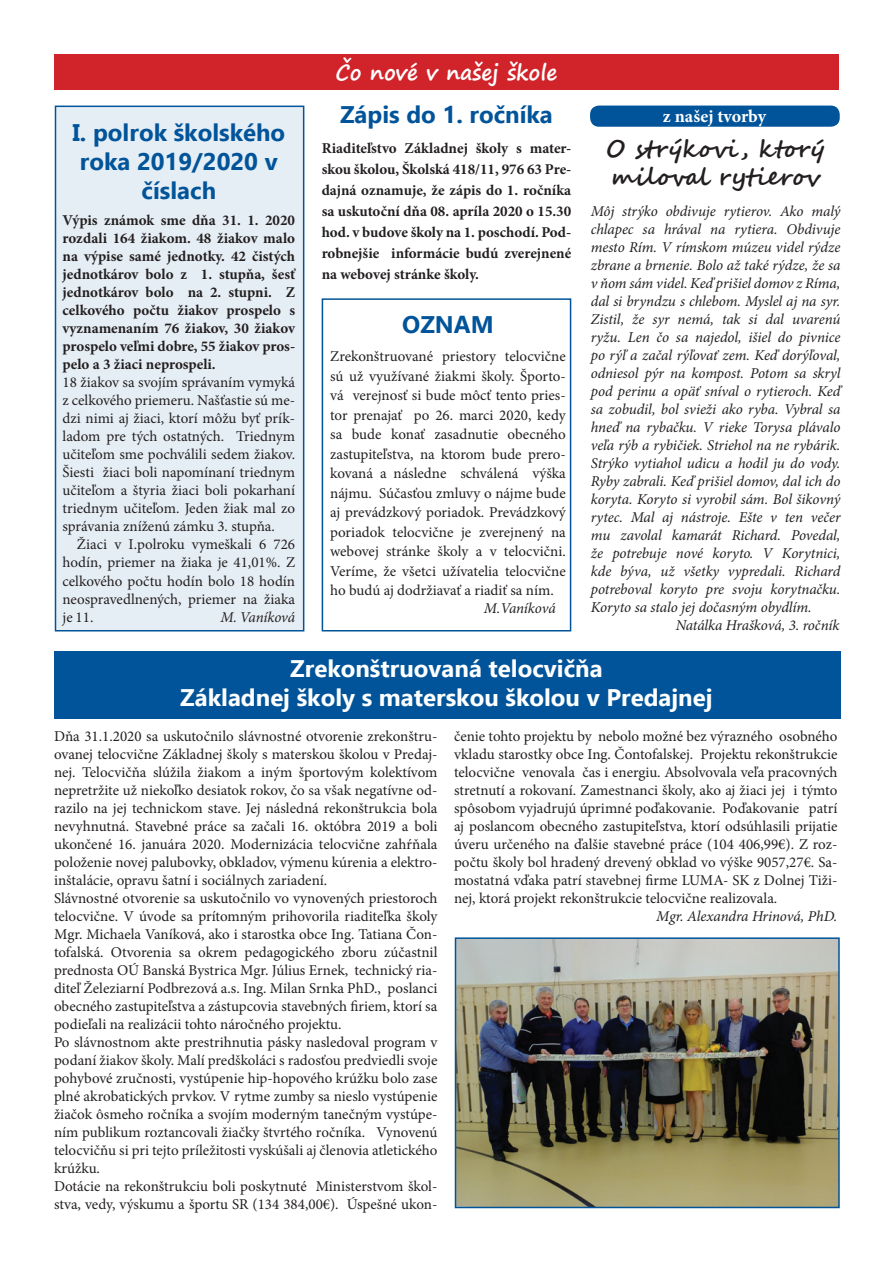
<style>
.page{position:relative;width:893px;height:1263px;background:#fff}
.page>*{position:absolute;margin:0;border:0;box-sizing:border-box;transform-origin:0 0}
.t1{font:700 24px/28.8px "Ebrima";color:#fff;text-align:center}
.t2{font:700 24px/28.8px "Ebrima";color:#015499;text-align:center}
.t3{font:700 24px/28.8px "Segoe Script";color:#231f20}
.t4{font:700 21px "Segoe Print";color:#fff}
.t5{font:700 18px "Minion Pro";color:#fff}
.t6{font:15px/18px "Minion Pro";color:#231f20;text-align:justify}
.t7{font:italic 15px "Minion Pro";letter-spacing:-.005em;color:#231f20}
.t8{font:700 15px/18px "Minion Pro";color:#231f20;text-align:justify}
</style>
<div class="page">
<div style="left:56px;top:106px;width:248px;height:525px;background:#e6eef5"></div>
<div style="left:55px;top:106px;width:249px;height:525px;border:2px solid #015499"></div>
<div style="left:54px;top:651px;width:786px;height:67px;background:#015499"></div>
<div style="left:54px;top:54px;width:785px;height:36px;background:#d1232a"></div>
<img style="left:458px;top:940px;width:379px;height:265px">
<div style="left:455px;top:937px;width:385px;height:271px;border:2px solid #015499"></div>
<div style="left:322px;top:298px;width:249px;height:333px;border:2px solid #015499"></div>
<div style="left:590px;top:106px;width:250px;height:21px;background:#015499;border-radius:9px"></div>
<h1 class="t2" style="left:72px;top:120px;width:214px">I. polrok školského roka 2019/2020 v číslach</h1>
<p class="t8" style="left:63px;top:211px;width:234px">Výpis známok sme dňa 31. 1. 2020 rozdali 164 žiakom. 48 žiakov malo na výpise samé jednotky. 42 čistých jednotkárov bolo z 1. stupňa, šesť jednotkárov bolo na 2. stupni. Z celkového počtu žiakov prospelo s vyznamenaním 76 žiakov, 30 žiakov prospelo veľmi dobre, 55 žiakov pros&shy;pelo a 3 žiaci neprospeli.</p>
<p class="t6" style="left:63px;top:374px;width:234px">18 žiakov sa svojím správaním vymyká z celkového priemeru. Našťastie sú me&shy;dzi nimi aj žiaci, ktorí môžu byť prík&shy;ladom pre tých ostatných. Triednym učiteľom sme pochválili sedem žiakov.<br>Šiesti žiaci boli napomínaní triednym učiteľom a štyria žiaci boli pokarhaní triednym učiteľom. Jeden žiak mal zo správania zníženú zámku 3. stupňa.</p>
<p class="t6" style="left:63px;top:536px;width:234px;text-indent:14px">Žiaci v I.polroku vymeškali 6 726 hodín, priemer na žiaka je 41,01%. Z celkového počtu hodín bolo 18 hodín neospravedlnených, priemer na žiaka je 11.</p>
<p class="t7" style="left:220px;top:606px;width:76px">M. Vaníková</p>
<h2 class="t4" style="left:336px;top:54px;width:223px">Čo nové v našej škole</h2>
<h1 class="t2" style="left:340px;top:102px;width:214px">Zápis do 1. ročníka</h1>
<p class="t8" style="left:322px;top:137px;width:251px;line-height:21px">Riaditeľstvo Základnej školy s mater&shy;skou školou, Školská 418/11, 976 63 Pre&shy;dajná oznamuje, že zápis do 1. ročníka sa uskutoční dňa 08. apríla 2020 o 15.30 hod. v budove školy na 1. poschodí. Pod&shy;robnejšie informácie budú zverejnené na webovej stránke školy.</p>
<h1 class="t2" style="left:402px;top:312px;width:72px">Oznam</h1>
<p class="t6" style="left:330px;top:347px;width:237px;line-height:19.5px">Zrekonštruované priestory telocvične sú už využívané žiakmi školy. Športo&shy;vá verejnosť si bude môcť tento pries&shy;tor prenajať po 26. marci 2020, kedy sa bude konať zasadnutie obecného zastupiteľstva, na ktorom bude prero&shy;kovaná a následne schválená výška nájmu. Súčasťou zmluvy o nájme bude aj prevádzkový poriadok. Prevádzkový poriadok telocvične je zverejnený na webovej stránke školy a v telocvični.<br>Veríme, že všetci užívatelia telocvične ho budú aj dodržiavať a riadiť sa ním.</p>
<p class="t7" style="left:484px;top:598px;width:74px">M.Vaníková</p>
<p class="t5" style="left:663px;top:103px;width:105px">z našej tvorby</p>
<h1 class="t3" style="left:606px;top:134px;width:220px">O strýkovi, ktorý miloval rytierov</h1>
<p class="t7" style="left:591px;top:201px;width:251px">Môj strýko obdivuje rytierov. Ako malý</p>
<p class="t7" style="left:591px;top:219px;width:251px">chlapec sa hrával na rytiera. Obdivuje</p>
<p class="t7" style="left:591px;top:237px;width:251px">mesto Rím. V rímskom múzeu videl rýdze</p>
<p class="t7" style="left:591px;top:255px;width:251px">zbrane a brnenie. Bolo až také rýdze, že sa</p>
<p class="t7" style="left:591px;top:273px;width:251px">v ňom sám videl. Keď prišiel domov z Ríma,</p>
<p class="t7" style="left:591px;top:291px;width:251px">dal si bryndzu s chlebom. Myslel aj na syr.</p>
<p class="t7" style="left:591px;top:309px;width:251px">Zistil, že syr nemá, tak si dal uvarenú</p>
<p class="t7" style="left:591px;top:327px;width:251px">ryžu. Len čo sa najedol, išiel do pivnice</p>
<p class="t7" style="left:591px;top:345px;width:251px">po rýľ a začal rýľovať zem. Keď dorýľoval,</p>
<p class="t7" style="left:591px;top:363px;width:251px">odniesol pýr na kompost. Potom sa skryl</p>
<p class="t7" style="left:591px;top:381px;width:251px">pod perinu a opäť sníval o rytieroch. Keď</p>
<p class="t7" style="left:591px;top:399px;width:251px">sa zobudil, bol svieži ako ryba. Vybral sa</p>
<p class="t7" style="left:591px;top:417px;width:251px">hneď na rybačku. V rieke Torysa plávalo</p>
<p class="t7" style="left:591px;top:435px;width:251px">veľa rýb a rybičiek. Striehol na ne rybárik.</p>
<p class="t7" style="left:591px;top:453px;width:251px">Strýko vytiahol udicu a hodil ju do vody.</p>
<p class="t7" style="left:591px;top:471px;width:251px">Ryby zabrali. Keď prišiel domov, dal ich do</p>
<p class="t7" style="left:591px;top:489px;width:251px">koryta. Koryto si vyrobil sám. Bol šikovný</p>
<p class="t7" style="left:591px;top:507px;width:251px">rytec. Mal aj nástroje. Ešte v ten večer</p>
<p class="t7" style="left:591px;top:525px;width:251px">mu zavolal kamarát Richard. Povedal,</p>
<p class="t7" style="left:591px;top:543px;width:251px">že potrebuje nové koryto. V Korytnici,</p>
<p class="t7" style="left:591px;top:561px;width:251px">kde býva, už všetky vypredali. Richard</p>
<p class="t7" style="left:591px;top:579px;width:251px">potreboval koryto pre svoju korytnačku.</p>
<p class="t7" style="left:591px;top:597px;width:222px">Koryto sa stalo jej dočasným obydlím.</p>
<p class="t7" style="left:676px;top:615px;width:165px">Natálka Hrašková, 3. ročník</p>
<h1 class="t1" style="left:180px;top:655px;width:534px">Zrekonštruovaná telocvičňa<br>Základnej školy s materskou školou v Predajnej</h1>
<p class="t6" style="left:54px;top:727px;width:385px;text-align:left">Dňa 31.1.2020 sa uskutočnilo slávnostné otvorenie zrekonštru&shy;ovanej telocvične Základnej školy s materskou školou v Predaj&shy;nej. Telocvičňa slúžila žiakom a iným športovým kolektívom nepretržite už niekoľko desiatok rokov, čo sa však negatívne od&shy;razilo na jej technickom stave. Jej následná rekonštrukcia bola nevyhnutná. Stavebné práce sa začali 16. októbra 2019 a boli ukončené 16. januára 2020. Modernizácia telocvične zahŕňala položenie novej palubovky, obkladov, výmenu kúrenia a elektro&shy;inštalácie, opravu šatní i sociálnych zariadení.<br>Slávnostné otvorenie sa uskutočnilo vo vynovených priestoroch telocvične. V úvode sa prítomným prihovorila riaditeľka školy Mgr. Michaela Vaníková, ako i starostka obce Ing. Tatiana Čon&shy;tofalská. Otvorenia sa okrem pedagogického zboru zúčastnil prednosta OÚ Banská Bystrica Mgr. Július Ernek, technický ria&shy;diteľ Železiarní Podbrezová a.s. Ing. Milan Srnka PhD., poslanci obecného zastupiteľstva a zástupcovia stavebných firiem, ktorí sa podieľali na realizácii tohto náročného projektu.<br>Po slávnostnom akte prestrihnutia pásky nasledoval program v podaní žiakov školy. Malí predškoláci s radosťou predviedli svoje pohybové zručnosti, vystúpenie hip-hopového krúžku bolo zase plné akrobatických prvkov. V rytme zumby sa nieslo vystúpenie žiačok ôsmeho ročníka a svojím moderným tanečným vystúpe&shy;ním publikum roztancovali žiačky štvrtého ročníka. Vynovenú telocvičňu si pri tejto príležitosti vyskúšali aj členovia atletického krúžku.<br>Dotácie na rekonštrukciu boli poskytnuté Ministerstvom škol&shy;stva, vedy, výskumu a športu SR (134 384,00€). Úspešné ukon-</p>
<p class="t6" style="left:454px;top:727px;width:385px">čenie tohto projektu by nebolo možné bez výrazného osobného vkladu starostky obce Ing. Čontofalskej. Projektu rekonštrukcie telocvične venovala čas i energiu. Absolvovala veľa pracovných stretnutí a rokovaní. Zamestnanci školy, ako aj žiaci jej i týmto spôsobom vyjadrujú úprimné poďakovanie. Poďakovanie patrí aj poslancom obecného zastupiteľstva, ktorí odsúhlasili prijatie úveru určeného na ďalšie stavebné práce (104 406,99€). Z roz&shy;počtu školy bol hradený drevený obklad vo výške 9057,27€. Sa&shy;mostatná vďaka patrí stavebnej firme LUMA- SK z Dolnej Tiži&shy;nej, ktorá projekt rekonštrukcie telocvične realizovala.</p>
<p class="t7" style="left:656px;top:905px;width:183px">Mgr. Alexandra Hrinová, PhD.</p>
</div>
